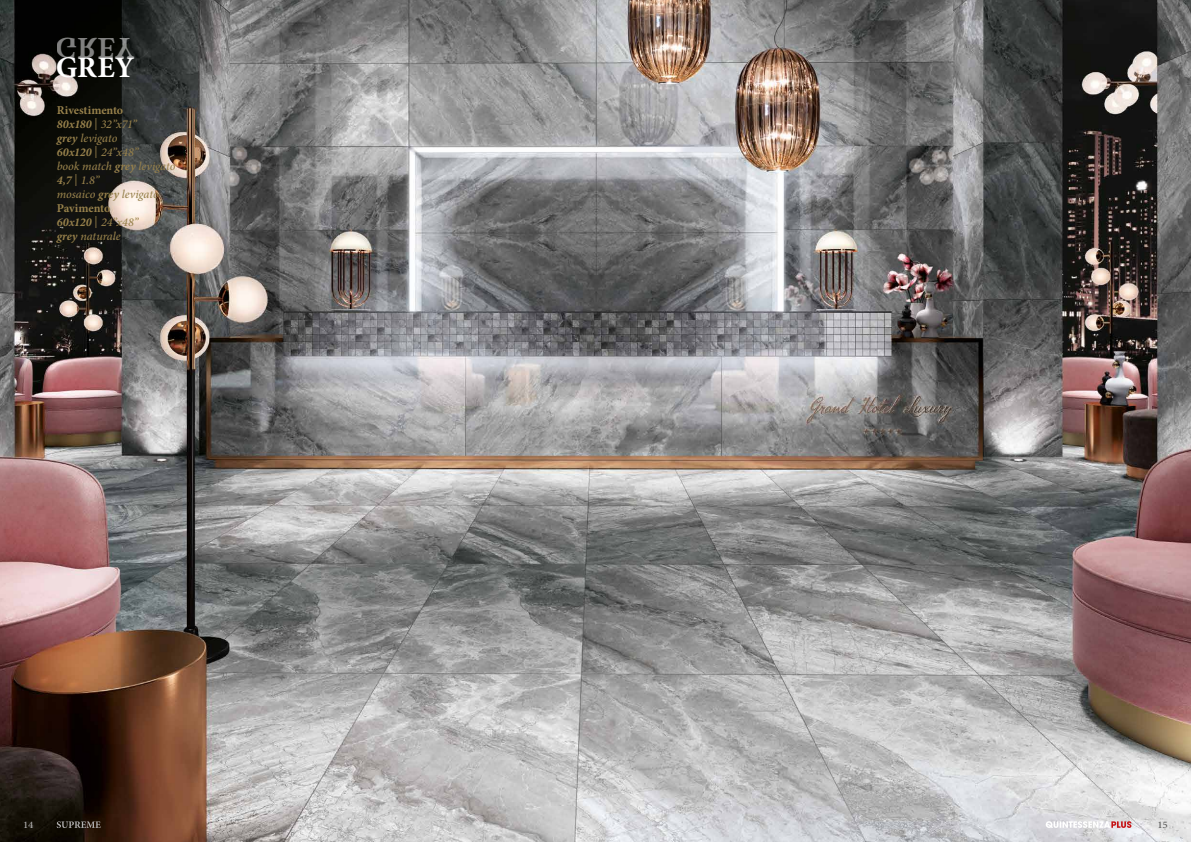
<style>
.page{position:relative;width:1191px;height:842px;background:#fff}
.page>*{position:absolute;margin:0;border:0;box-sizing:border-box;transform-origin:0 0}
.t1{font:700 30px "Minion Pro";color:#fff}
.t2{font:italic 500 12px/14px "Minion Pro";letter-spacing:-.005em;color:#96804b}
.t3{font:500 10px "Minion Pro";color:#b3b2b2;scale:1.1 1}
.t4{font:500 10px "Minion Pro";color:#575756;scale:1.1 1}
.s1{font-weight:700;font-style:normal}
.s2{font-weight:700}
.s3{font-weight:400;font-style:normal}
</style>
<div class="page">
<img style="left:0;top:0;width:1191px;height:842px">
<svg style="left:57px;top:821px;width:44px;height:7px"></svg>
<svg style="left:1045px;top:821px;width:86px;height:7px"></svg>
<svg style="left:57px;top:37px;width:77px;height:21px;background:#060804"></svg>
<h1 class="t1" style="left:56px;top:46px;width:80px">GREY</h1>
<p class="t2" style="left:57px;top:103px;width:120px"><span class="s1">Rivestimento<br></span><span class="s2">80x180</span> <span class="s3">|</span> 32”x71”<br><span class="s2">grey</span> levigato<br><span class="s2">60x120</span> <span class="s3">|</span> 24”x48”<br>book match <span class="s2">grey</span> levigato<br><span class="s2">4,7</span> <span class="s3">|</span> 1.8”<br>mosaico <span class="s2">grey</span> levigato<br><span class="s1">Pavimento<br></span><span class="s2">60x120</span> <span class="s3">|</span> 24”x48”<br><span class="s2">grey</span> naturale</p>
<p class="t3" style="left:23px;top:818px;width:11px">14</p>
<p class="t4" style="left:1157px;top:818px;width:11px">15</p>
</div>
